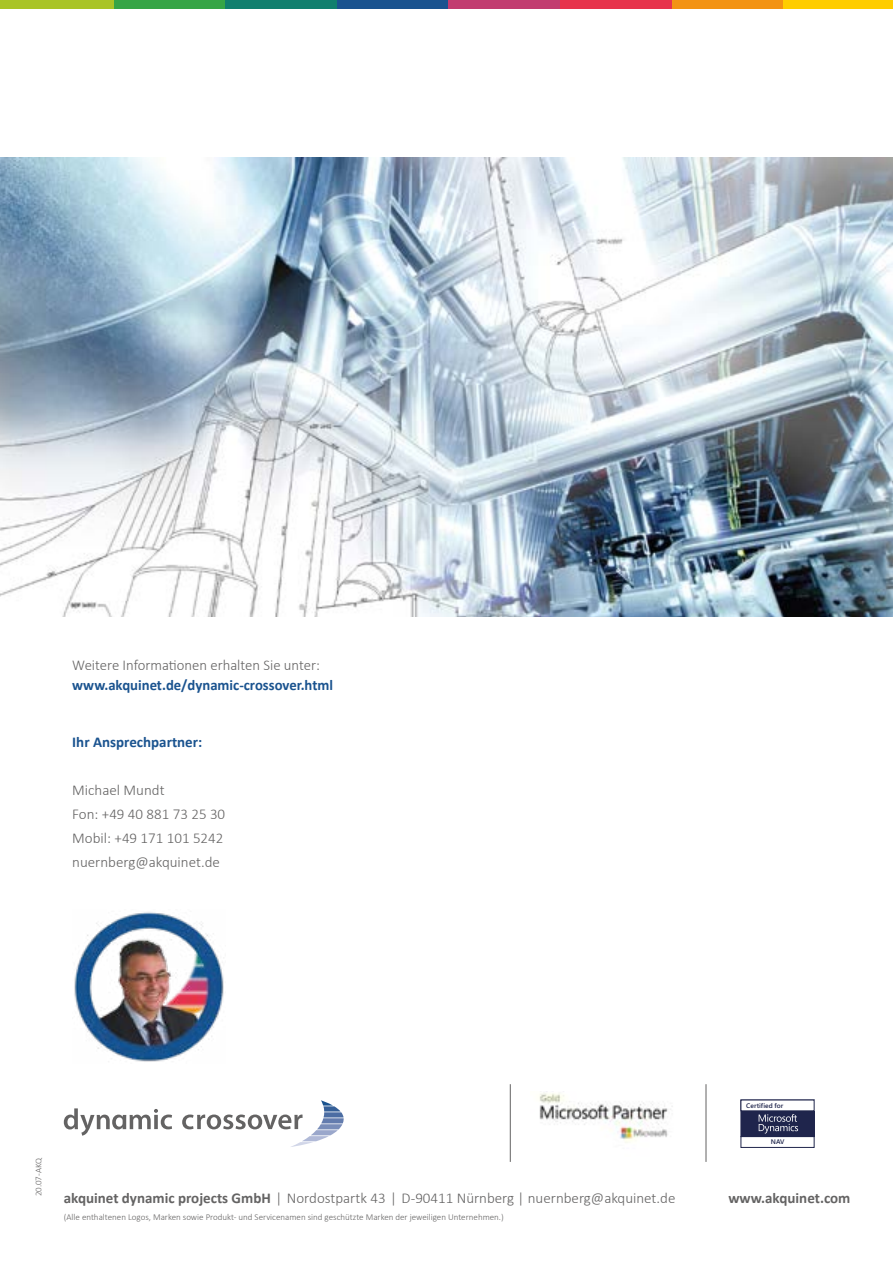
<style>
.page{position:relative;width:893px;height:1263px;background:#fff}
.page>*{position:absolute;margin:0;border:0;box-sizing:border-box;transform-origin:0 0}
.t1{font:300 15px/24px "Calibri";color:#646363}
.t2{font:700 15px "Calibri";color:#1a538f}
.t3{font:700 15px "Calibri";color:#646363}
.t4{font:300 9px "Calibri";color:#646363}
.t5{font:600 6.6px "Segoe Pro";letter-spacing:.005em;color:#1f254c}
.s1{font-weight:700}
</style>
<div class="page">
<div style="left:0;top:0;width:114px;height:9px;background:#a9c426"></div>
<div style="left:114px;top:0;width:111px;height:9px;background:#36a546"></div>
<div style="left:225px;top:0;width:112px;height:9px;background:#117f6e"></div>
<div style="left:337px;top:0;width:112px;height:9px;background:#1a538f"></div>
<div style="left:449px;top:0;width:111px;height:9px;background:#c23c70"></div>
<div style="left:560px;top:0;width:112px;height:9px;background:#e7344c"></div>
<div style="left:672px;top:0;width:111px;height:9px;background:#f39313"></div>
<div style="left:783px;top:0;width:110px;height:9px;background:#ffcd00"></div>
<hr style="left:706px;top:1084px;width:1px;height:78px;background:#646363">
<svg style="left:64px;top:1100px;width:280px;height:47px"></svg>
<img style="left:0;top:157px;width:893px;height:460px">
<div style="left:741px;top:1100px;width:73px;height:36px;background:#1f254c"></div>
<div style="left:740px;top:1099px;width:74px;height:38px;border:1px solid #1f254c"></div>
<div style="left:741px;top:1100px;width:73px;height:11px;background:#fff"></div>
<div style="left:740px;top:1136px;width:74px;height:12px;border:1px solid #1f254b"></div>
<svg style="left:759px;top:1114px;width:39px;height:19px"></svg>
<img style="left:539px;top:1091px;width:134px;height:52px">
<hr style="left:510px;top:1084px;width:1px;height:78px;background:#646363">
<img style="left:74px;top:912px;width:150px;height:150px">
<p class="t1" style="left:72px;top:653px;width:249px">Weitere Informationen erhalten Sie unter:</p>
<p class="t2" style="left:72px;top:674px;width:262px">www.akquinet.de/dynamic-crossover.html</p>
<p class="t2" style="left:72px;top:731px;width:132px">Ihr Ansprechpartner:</p>
<p class="t1" style="left:72px;top:778px;width:154px">Michael Mundt<br>Fon: +49 40 881 73 25 30<br>Mobil: +49 171 101 5242 nuernberg@akquinet.de</p>
<p class="t4" style="left:33px;top:1196px;width:40px;rotate:-90deg">20.07-AKQ</p>
<p class="t5" style="left:746px;top:1101px;width:39px">Certified for</p>
<p class="t5" style="left:771px;top:1137px;width:15px">NAV</p>
<p class="t1" style="left:64px;top:1186px;width:613px"><span class="s1">akquinet dynamic projects GmbH</span> | Nordostpartk 43 | D-90411 Nürnberg | nuernberg@akquinet.de</p>
<p class="t3" style="left:728px;top:1188px;width:124px">www.akquinet.com</p>
<p class="t4" style="left:64px;top:1212px;width:442px">(Alle enthaltenen Logos, Marken sowie Produkt- und Servicenamen sind geschützte Marken der jeweiligen Unternehmen.)</p>
</div>
